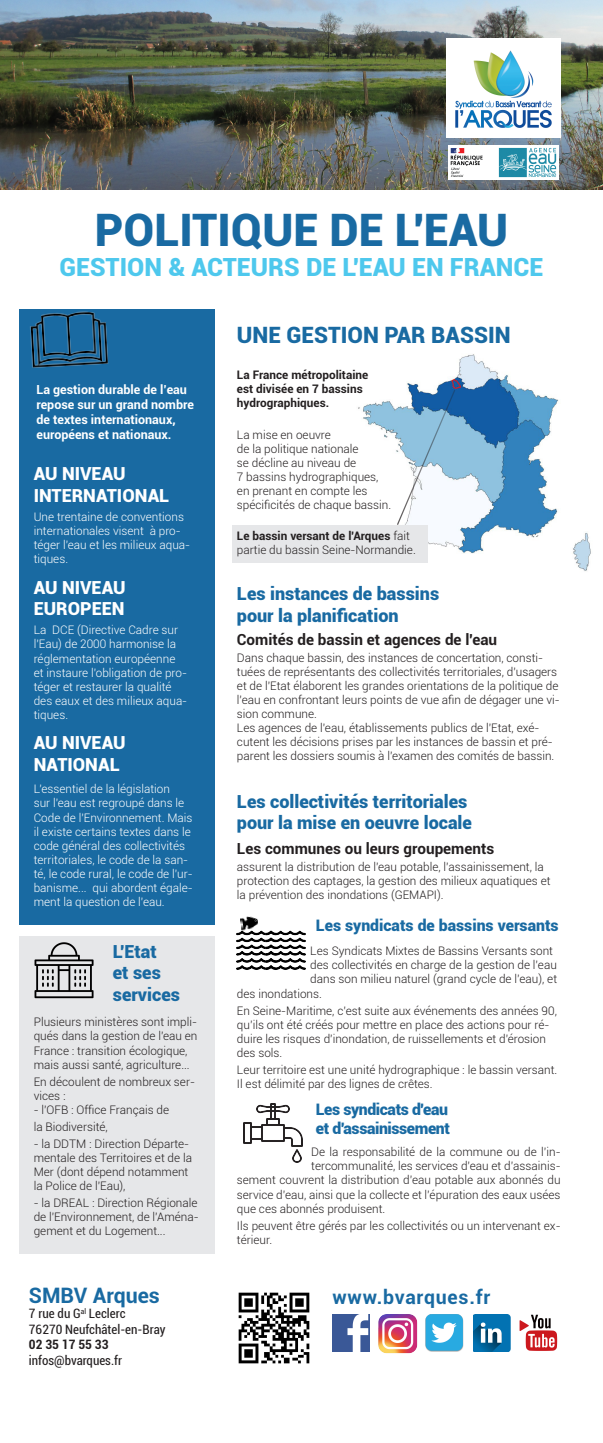
<style>
.page{position:relative;width:603px;height:1443px;background:#fff}
.page>*{position:absolute;margin:0;border:0;box-sizing:border-box;transform-origin:0 0}
.t1{font:900 44.75px "Roboto";color:#196aa2}
.t2{font:900 25px "Roboto";color:#4ec8ed}
.t3{font:900 22.5px "Roboto";color:#196aa2}
.t4{font:700 21.27px "Roboto";color:#196aa2}
.t5{font:700 19.45px "Roboto";letter-spacing:.04em;color:#196aa2}
.t6{font:900 18px/21.6px "Roboto";color:#196aa2}
.t7{font:900 18px/21.6px "Roboto";color:#fff}
.t8{font:900 15.85px/19px "Roboto";letter-spacing:-.025em;color:#196aa2}
.t9{font:900 15.85px "Roboto";color:#196aa2}
.t10{font:700 15.25px "Roboto";color:#231f20}
.t11{font:condensed 12.95px "Roboto";color:#231f20}
.t12{font:700 condensed 12.95px "Roboto";color:#231f20}
.t13{font:700 12.5px/15px "Roboto";color:#fff}
.t14{font:300 11.75px/14.1px "Roboto";color:#231f20}
.t15{font:300 11.75px/14.1px "Roboto";color:#fff}
.t16{font:700 11.75px "Roboto";color:#231f20}
.s1{font-weight:700}
</style>
<div class="page">
<img style="left:352px;top:354px;width:239px;height:217px">
<div style="left:232px;top:525px;width:195px;height:37px;background:#e6e7e9"></div>
<div style="left:19px;top:309px;width:195px;height:615px;background:#196aa2"></div>
<div style="left:19px;top:935px;width:195px;height:318px;background:#e6e7e9"></div>
<img style="left:0;top:0;width:602px;height:189px">
<img style="left:238px;top:1292px;width:72px;height:72px">
<img style="left:332px;top:1314px;width:38px;height:37px">
<img style="left:378px;top:1314px;width:39px;height:38px">
<img style="left:425px;top:1314px;width:39px;height:37px">
<img style="left:473px;top:1314px;width:37px;height:37px">
<img style="left:519px;top:1314px;width:39px;height:37px">
<img style="left:446px;top:39px;width:114px;height:99px">
<svg style="left:395px;top:389px;width:61px;height:136px"></svg>
<img style="left:448px;top:146px;width:109px;height:33px">
<img style="left:243px;top:1103px;width:59px;height:59px">
<img style="left:236px;top:930px;width:29px;height:10px">
<img style="left:265px;top:930px;width:40px;height:10px">
<img style="left:239px;top:916px;width:20px;height:17px">
<img style="left:34px;top:942px;width:60px;height:57px">
<img style="left:30px;top:311px;width:79px;height:57px">
<img style="left:236px;top:940px;width:29px;height:30px">
<img style="left:265px;top:940px;width:40px;height:30px">
<p class="t1" style="left:95px;top:199px;width:414px">POLITIQUE DE L'EAU</p>
<p class="t2" style="left:60px;top:250px;width:485px">GESTION &amp; ACTEURS DE L'EAU EN FRANCE</p>
<p class="t13" style="left:36px;top:381px;width:159px">La gestion durable de l’eau repose sur un grand nombre de textes internationaux, européens et nationaux.</p>
<p class="t7" style="left:34px;top:462px;width:137px">AU NIVEAU<br>INTERNATIONAL</p>
<p class="t15" style="left:34px;top:509px;width:158px">Une trentaine de conventions internationales visent à pro&shy;téger l'eau et les milieux aqua&shy;tiques.</p>
<p class="t7" style="left:34px;top:575px;width:93px">AU NIVEAU<br>EUROPEEN</p>
<p class="t15" style="left:34px;top:622px;width:155px">La DCE (Directive Cadre sur l'Eau) de 2000 harmonise la réglementation européenne et instaure l'obligation de pro&shy;téger et restaurer la qualité des eaux et des milieux aqua&shy;tiques.</p>
<p class="t7" style="left:34px;top:731px;width:93px">AU NIVEAU<br>NATIONAL</p>
<p class="t15" style="left:34px;top:781px;width:160px">L'essentiel de la législation<br>sur l'eau est regroupé dans le<br>Code de l'Environnement. Mais il existe certains textes dans le code général des collectivités territoriales, le code de la san&shy;té, le code rural, le code de l'ur&shy;banisme... qui abordent égale&shy;ment la question de l'eau.</p>
<p class="t6" style="left:113px;top:939px;width:69px">L'Etat<br>et ses services</p>
<p class="t14" style="left:34px;top:1014px;width:165px">Plusieurs ministères sont impli&shy;qués dans la gestion de l'eau en France : transition écologique, mais aussi santé, agriculture...</p>
<p class="t14" style="left:34px;top:1073px;width:163px">En découlent de nombreux ser&shy;vices :</p>
<p class="t14" style="left:34px;top:1102px;width:137px">- l'OFB : Office Français de</p>
<p class="t14" style="left:34px;top:1118px;width:75px">la Biodiversité,</p>
<p class="t14" style="left:34px;top:1135px;width:160px">- la DDTM : Direction Départe&shy;mentale des Territoires et de la<br>Mer (dont dépend notamment la Police de l'Eau),</p>
<p class="t14" style="left:34px;top:1195px;width:166px;text-align:justify">- la DREAL : Direction Régionale de l'Environnement, de l'Aména&shy;gement et du Logement...</p>
<p class="t3" style="left:237px;top:319px;width:275px">UNE GESTION PAR BASSIN</p>
<p class="t16" style="left:237px;top:367px;width:133px">La France métropolitaine</p>
<p class="t16" style="left:237px;top:381px;width:127px">est divisée en 7 bassins</p>
<p class="t16" style="left:237px;top:395px;width:94px">hydrographiques.</p>
<p class="t14" style="left:237px;top:427px;width:95px">La mise en oeuvre</p>
<p class="t14" style="left:237px;top:441px;width:123px">de la politique nationale</p>
<p class="t14" style="left:237px;top:455px;width:143px">se décline au niveau de<br>7 bassins hydrographiques,</p>
<p class="t14" style="left:237px;top:483px;width:132px">en prenant en compte les</p>
<p class="t14" style="left:237px;top:497px;width:156px">spécificités de chaque bassin.</p>
<p class="t14" style="left:237px;top:528px;width:180px"><span class="s1">Le bassin versant de l'Arques</span> fait partie du bassin Seine-Normandie.</p>
<p class="t6" style="left:237px;top:582px;width:204px">Les instances de bassins</p>
<p class="t6" style="left:237px;top:603px;width:163px">pour la planification</p>
<p class="t10" style="left:237px;top:628px;width:261px">Comités de bassin et agences de l'eau</p>
<p class="t14" style="left:237px;top:650px;width:324px">Dans chaque bassin, des instances de concertation, consti&shy;tuées de représentants des collectivités territoriales, d'usagers et de l'Etat élaborent les grandes orientations de la politique de l'eau en confrontant leurs points de vue afin de dégager une vi&shy;sion commune.<br>Les agences de l'eau, établissements publics de l'Etat, exé&shy;cutent les décisions prises par les instances de bassin et pré&shy;parent les dossiers soumis à l'examen des comités de bassin.</p>
<p class="t6" style="left:237px;top:790px;width:232px">Les collectivités territoriales</p>
<p class="t6" style="left:237px;top:811px;width:236px">pour la mise en oeuvre locale</p>
<p class="t10" style="left:237px;top:837px;width:259px">Les communes ou leurs groupements</p>
<p class="t14" style="left:237px;top:859px;width:315px">assurent la distribution de l'eau potable, l'assainissement, la protection des captages, la gestion des milieux aquatiques et la prévention des inondations (GEMAPI).</p>
<p class="t9" style="left:316px;top:914px;width:244px">Les syndicats de bassins versants</p>
<p class="t14" style="left:310px;top:943px;width:244px">Les Syndicats Mixtes de Bassins Versants sont</p>
<p class="t14" style="left:310px;top:957px;width:248px">des collectivités en charge de la gestion de l’eau</p>
<p class="t14" style="left:310px;top:971px;width:248px">dans son milieu naturel (grand cycle de l’eau), et</p>
<p class="t14" style="left:237px;top:985px;width:86px">des inondations.</p>
<p class="t14" style="left:237px;top:1002px;width:321px">En Seine-Maritime, c’est suite aux événements des années 90, qu’ils ont été créés pour mettre en place des actions pour ré&shy;duire les risques d'inondation, de ruissellements et d'érosion des sols.</p>
<p class="t14" style="left:237px;top:1062px;width:322px">Leur territoire est une unité hydrographique : le bassin versant.<br>Il est délimité par des lignes de crêtes.</p>
<p class="t8" style="left:316px;top:1099px;width:136px">Les syndicats d'eau et d'assainissement</p>
<p class="t14" style="left:311px;top:1144px;width:251px">De la responsabilité de la commune ou de l’in-</p>
<p class="t14" style="left:311px;top:1158px;width:251px">tercommunalité, les services d’eau et d’assainis-</p>
<p class="t14" style="left:237px;top:1172px;width:325px">sement couvrent la distribution d’eau potable aux abonnés du</p>
<p class="t14" style="left:237px;top:1186px;width:325px">service d’eau, ainsi que la collecte et l’épuration des eaux usées</p>
<p class="t14" style="left:237px;top:1200px;width:150px">que ces abonnés produisent.</p>
<p class="t14" style="left:237px;top:1217px;width:325px">Ils peuvent être gérés par les collectivités ou un intervenant ex&shy;térieur.</p>
<p class="t4" style="left:29px;top:1279px;width:132px">SMBV Arques</p>
<p class="t5" style="left:332px;top:1283px;width:159px">www.bvarques.fr</p>
<p class="t11" style="left:29px;top:1304px;width:98px">7 rue du G<sup>al</sup> Leclerc</p>
<p class="t11" style="left:29px;top:1319px;width:138px">76270 Neufchâtel-en-Bray</p>
<p class="t12" style="left:29px;top:1335px;width:81px">02 35 17 55 33</p>
<p class="t11" style="left:29px;top:1350px;width:94px">infos@bvarques.fr</p>
</div>
